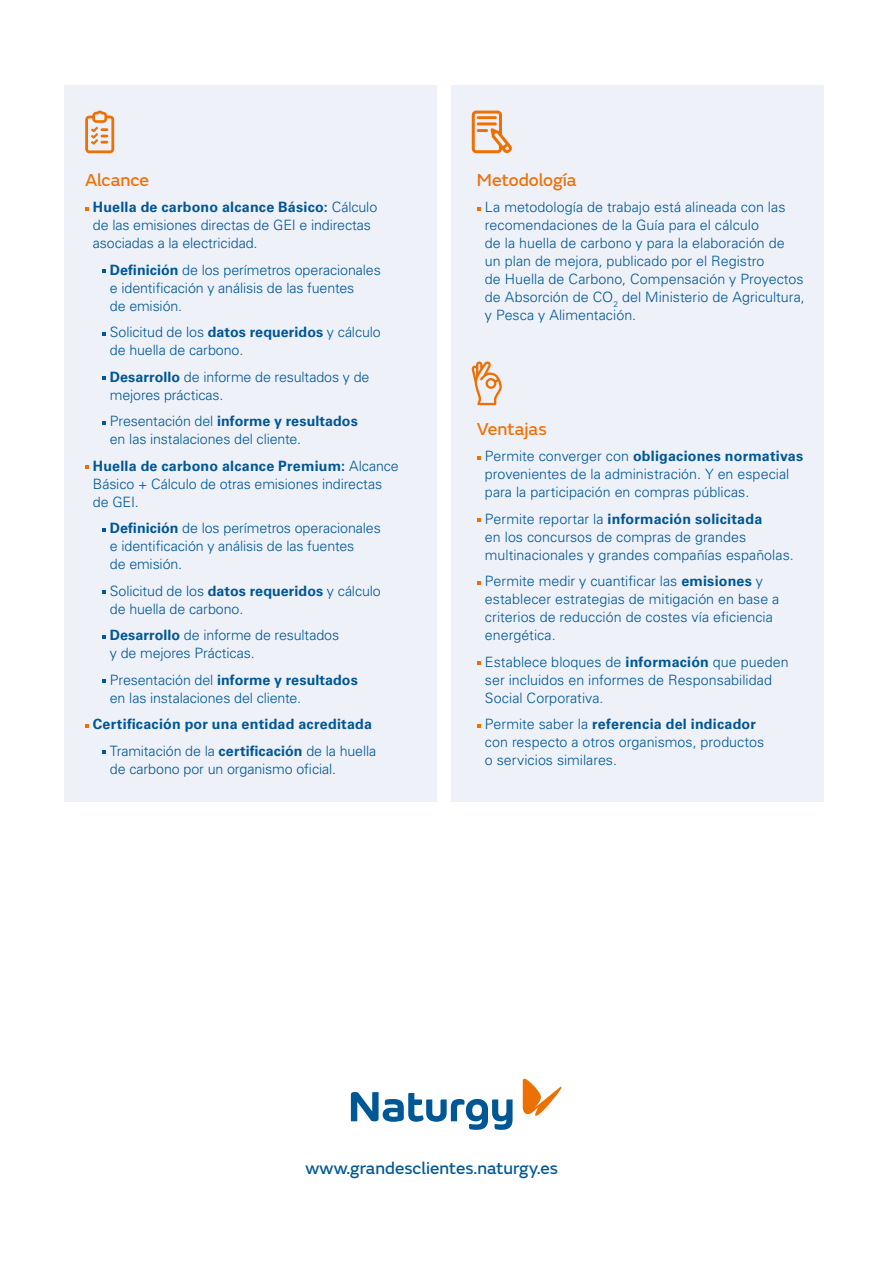
<style>
.page{position:relative;width:893px;height:1263px;background:#fff}
.page>*{position:absolute;margin:0;border:0;box-sizing:border-box;transform-origin:0 0}
.t1{font:18px "FS Emeric Core";letter-spacing:-.005em;color:#ed7004}
.t2{font:17.4px "FS Emeric Core";color:#005795}
.t3{font:300 14.25px/18px "Univers LT Std";color:#005795}
.t4{font:700 14.25px/26.5px "Univers LT Std";letter-spacing:.015em;color:#005795;text-align:right}
.s1{font-weight:700}
.s2{font-weight:300}
</style>
<div class="page">
<svg style="left:523px;top:1079px;width:38px;height:37px"></svg>
<svg style="left:351px;top:1092px;width:162px;height:38px"></svg>
<div style="left:65px;top:85px;width:372px;height:716px;background:#eef1f8"></div>
<div style="left:452px;top:85px;width:372px;height:716px;background:#eef1f8"></div>
<svg style="left:85px;top:207px;width:4px;height:4px"></svg>
<svg style="left:102px;top:269px;width:4px;height:4px"></svg>
<svg style="left:102px;top:332px;width:4px;height:4px"></svg>
<svg style="left:102px;top:376px;width:4px;height:4px"></svg>
<svg style="left:102px;top:421px;width:4px;height:4px"></svg>
<svg style="left:85px;top:465px;width:4px;height:4px"></svg>
<svg style="left:102px;top:528px;width:4px;height:4px"></svg>
<svg style="left:102px;top:590px;width:4px;height:4px"></svg>
<svg style="left:102px;top:635px;width:4px;height:4px"></svg>
<svg style="left:102px;top:679px;width:4px;height:4px"></svg>
<svg style="left:85px;top:724px;width:4px;height:4px"></svg>
<svg style="left:102px;top:750px;width:4px;height:4px"></svg>
<svg style="left:477px;top:207px;width:4px;height:4px"></svg>
<svg style="left:477px;top:456px;width:4px;height:4px"></svg>
<svg style="left:477px;top:518px;width:4px;height:4px"></svg>
<svg style="left:477px;top:581px;width:4px;height:4px"></svg>
<svg style="left:477px;top:661px;width:4px;height:4px"></svg>
<svg style="left:477px;top:724px;width:4px;height:4px"></svg>
<svg style="left:85px;top:111px;width:29px;height:42px"></svg>
<svg style="left:471px;top:361px;width:31px;height:44px"></svg>
<svg style="left:472px;top:111px;width:40px;height:42px"></svg>
<p class="t1" style="left:85px;top:167px;width:66px">Alcance</p>
<p class="t3" style="left:93px;top:198px;width:286px"><span class="s1">Huella de carbono alcance Básico:</span> Cálculo de las emisiones directas de GEI e indirectas asociadas a la electricidad.</p>
<p class="t3" style="left:110px;top:261px;width:272px"><span class="s1">Definición</span> de los perímetros operacionales e identificación y análisis de las fuentes<br>de emisión.</p>
<p class="t3" style="left:110px;top:323px;width:272px">Solicitud de los <span class="s1">datos requeridos</span> y cálculo de huella de carbono.</p>
<p class="t3" style="left:110px;top:368px;width:261px"><span class="s1">Desarrollo</span> de informe de resultados y de mejores prácticas.</p>
<p class="t3" style="left:110px;top:412px;width:249px">Presentación del <span class="s1">informe y resultados </span>en las instalaciones del cliente.</p>
<p class="t3" style="left:93px;top:457px;width:307px"><span class="s1">Huella de carbono alcance Premium:</span> Alcance<br>Básico + Cálculo de otras emisiones indirectas de GEI.</p>
<p class="t3" style="left:110px;top:519px;width:272px"><span class="s1">Definición</span> de los perímetros operacionales e identificación y análisis de las fuentes<br>de emisión.</p>
<p class="t3" style="left:110px;top:582px;width:272px">Solicitud de los <span class="s1">datos requeridos</span> y cálculo de huella de carbono.</p>
<p class="t3" style="left:110px;top:626px;width:231px"><span class="s1">Desarrollo</span> de informe de resultados y de mejores Prácticas.</p>
<p class="t3" style="left:110px;top:671px;width:249px">Presentación del <span class="s1">informe y resultados </span>en las instalaciones del cliente.</p>
<p class="t4" style="left:93px;top:711px;width:285px">Certificación por una entidad acreditada<br><span class="s2">Tramitación de la</span> certificación <span class="s2">de la huella</span></p>
<p class="t3" style="left:110px;top:760px;width:228px">de carbono por un organismo oficial.</p>
<p class="t1" style="left:477px;top:167px;width:101px">Metodología</p>
<p class="t3" style="left:485px;top:198px;width:321px">La metodología de trabajo está alineada con las recomendaciones de la Guía para el cálculo<br>de la huella de carbono y para la elaboración de<br>un plan de mejora, publicado por el Registro<br>de Huella de Carbono, Compensación y Proyectos de Absorción de CO<sub>2</sub> del Ministerio de Agricultura, y Pesca y Alimentación.</p>
<p class="t1" style="left:477px;top:416px;width:71px">Ventajas</p>
<p class="t3" style="left:485px;top:447px;width:320px">Permite converger con <span class="s1">obligaciones normativas </span>provenientes de la administración. Y en especial para la participación en compras públicas.</p>
<p class="t3" style="left:485px;top:510px;width:310px">Permite reportar la <span class="s1">información solicitada<br></span>en los concursos de compras de grandes multinacionales y grandes compañías españolas.</p>
<p class="t3" style="left:485px;top:572px;width:296px">Permite medir y cuantificar las <span class="s1">emisiones</span> y establecer estrategias de mitigación en base a criterios de reducción de costes vía eficiencia energética.</p>
<p class="t3" style="left:485px;top:653px;width:305px">Establece bloques de <span class="s1">información</span> que pueden ser incluidos en informes de Responsabilidad<br>Social Corporativa.</p>
<p class="t3" style="left:485px;top:715px;width:281px">Permite saber la <span class="s1">referencia del indicador </span>con respecto a otros organismos, productos o servicios similares.</p>
<p class="t2" style="left:305px;top:1155px;width:254px">www.grandesclientes.naturgy.es</p>
</div>
